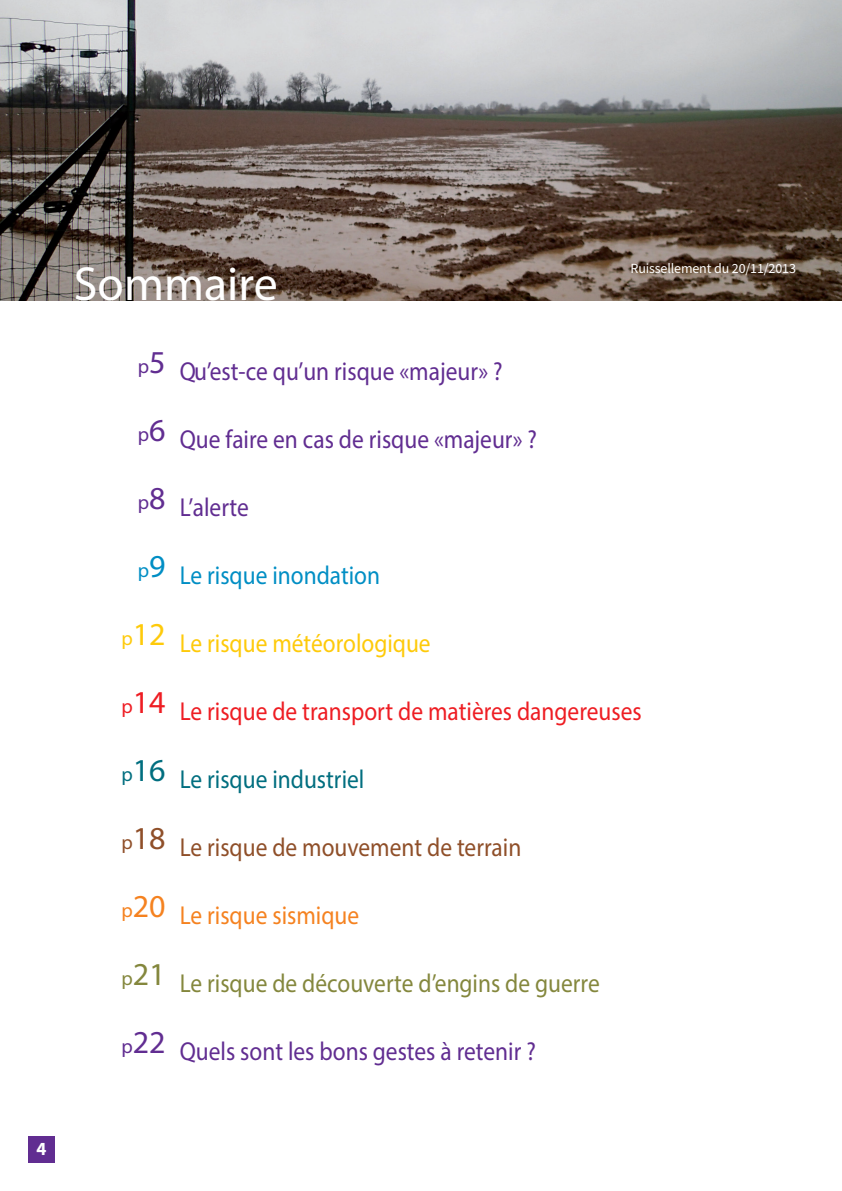
<style>
.page{position:relative;width:842px;height:1191px;background:#fff}
.page>*{position:absolute;margin:0;border:0;box-sizing:border-box;transform-origin:0 0}
.t1{font:48px "Myriad Pro";color:#fff}
.t2{font:32px/68px "Myriad Pro";color:#feca0a;text-align:justify}
.t3{font:26px "Myriad Pro";color:#612d91;scale:.9 1}
.t4{font:26px "Myriad Pro";color:#ee1d23;scale:.9 1}
.t5{font:26px "Myriad Pro";color:#84873d;scale:.9 1}
.t6{font:26px "Myriad Pro";color:#8f4f29;scale:.9 1}
.t7{font:26px "Myriad Pro";color:#feca0a;scale:.9 1}
.t8{font:26px "Myriad Pro";color:#008ec4;scale:.9 1}
.t9{font:26px "Myriad Pro";color:#006e7f;scale:.9 1}
.t10{font:26px "Myriad Pro";color:#f58220;scale:.9 1}
.t11{font:20px "Myriad Pro";color:#612d91}
.t12{font:20px "Myriad Pro";color:#008ec4}
.t13{font:700 19px "Source Sans Pro";color:#fff}
.t14{font:14px "Source Sans Pro";letter-spacing:-.01em;color:#fff}
.s1{font-size:32px}
.s2{font-size:20px}
.s3{font-size:20px;color:#ee1d23}
.s4{color:#ee1d23}
.s5{font-size:20px;color:#006e7f}
.s6{color:#006e7f}
.s7{font-size:20px;color:#8f4f29}
.s8{color:#8f4f29}
.s9{font-size:20px;color:#f58220}
.s10{color:#f58220}
.s11{font-size:20px;color:#84873d}
.s12{color:#84873d}
.s13{font-size:20px;color:#612d91}
.s14{color:#612d91}
</style>
<div class="page">
<div style="left:28px;top:1136px;width:27px;height:26px;background:#612d91"></div>
<img style="left:0;top:0;width:842px;height:300px">
<h1 class="t1" style="left:74px;top:255px;width:206px">Sommaire</h1>
<p class="t11" style="left:138px;top:354px;width:29px">p<span class="s1">5</span></p>
<p class="t11" style="left:138px;top:422px;width:29px">p<span class="s1">6</span></p>
<p class="t11" style="left:138px;top:490px;width:29px">p<span class="s1">8</span></p>
<p class="t12" style="left:138px;top:558px;width:29px">p<span class="s1">9</span></p>
<p class="t3" style="left:180px;top:355px;width:360px">Qu’est-ce qu’un risque «majeur» ?</p>
<p class="t3" style="left:180px;top:423px;width:399px">Que faire en cas de risque «majeur» ?</p>
<p class="t3" style="left:180px;top:491px;width:78px">L’alerte</p>
<p class="t8" style="left:180px;top:559px;width:224px">Le risque inondation</p>
<p class="t14" style="left:630px;top:259px;width:167px">Ruissellement du 20/11/2013</p>
<p class="t2" style="left:121px;top:599px;width:46px"><span class="s2">p</span>12 <span class="s3">p</span><span class="s4">14 </span><span class="s5">p</span><span class="s6">16 </span><span class="s7">p</span><span class="s8">18 </span><span class="s9">p</span><span class="s10">20 </span><span class="s11">p</span><span class="s12">21 </span><span class="s13">p</span><span class="s14">22</span></p>
<p class="t7" style="left:180px;top:627px;width:280px">Le risque météorologique</p>
<p class="t4" style="left:180px;top:695px;width:515px">Le risque de transport de matières dangereuses</p>
<p class="t9" style="left:180px;top:763px;width:207px">Le risque industriel</p>
<p class="t6" style="left:180px;top:831px;width:381px">Le risque de mouvement de terrain</p>
<p class="t10" style="left:180px;top:899px;width:201px">Le risque sismique</p>
<p class="t5" style="left:180px;top:967px;width:468px">Le risque de découverte d’engins de guerre</p>
<p class="t3" style="left:180px;top:1035px;width:397px">Quels sont les bons gestes à retenir ?</p>
<p class="t13" style="left:37px;top:1136px;width:12px">4</p>
</div>
